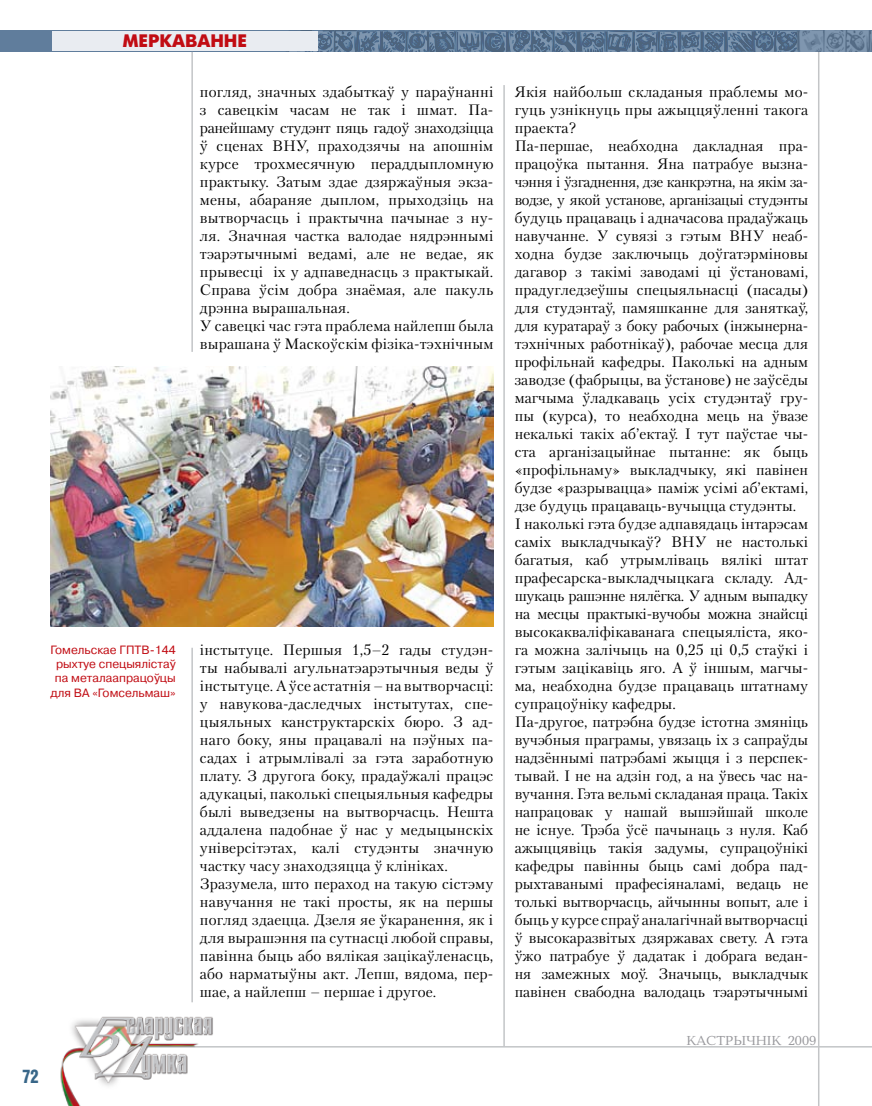
<style>
.page{position:relative;width:872px;height:1106px;background:#fff}
.page>*{position:absolute;margin:0;border:0;box-sizing:border-box;transform-origin:0 0}
.t1{font:18px "Futuris Extra C";color:#c10c13}
.t2{font:700 18px "AG Letterica Cond L";color:#386688;scale:.9 1}
.t3{font:15px/18px "Petersburg C";letter-spacing:.005em;color:#000}
.t4{font:13.5px "Baltica C";color:#97979b}
.t5{font:12px/14.4px "Pragmatica C";color:#c10c13;text-align:center}
</style>
<div class="page">
<hr style="left:818px;top:52px;width:1px;height:1054px;background:#c3c5c7">
<img style="left:285px;top:30px;width:587px;height:1px">
<hr style="left:503px;top:85px;width:2px;height:961px;background:#c3c5c7">
<svg style="left:0;top:31px;width:871px;height:21px;background:#5f7995"></svg>
<div style="left:52px;top:31px;width:266px;height:20px;background:#e9ecf1"></div>
<hr style="left:146px;top:1046px;width:726px;height:1px;background:#c3c5c7">
<img style="left:60px;top:1002px;width:170px;height:104px">
<svg style="left:871px;top:31px;width:1px;height:21px"></svg>
<hr style="left:191px;top:52px;width:2px;height:300px;background:#c3c5c7">
<hr style="left:191px;top:647px;width:2px;height:355px;background:#c3c5c7">
<img style="left:50px;top:367px;width:443px;height:259px">
<p class="t1" style="left:123px;top:31px;width:126px">МЕРКАВАННЕ</p>
<p class="t3" style="left:200px;top:82px;width:295px">погляд, значных здабыткаў у параўнанні з савецкім часам не так і шмат. Па&shy;ранейшаму студэнт пяць гадоў знаходзіцца ў сценах ВНУ, праходзячы на апошнім курсе трохмесячную пераддыпломную практыку. Затым здае дзяржаўныя экза&shy;мены, абараняе дыплом, прыходзіць на вытворчасць і практычна пачынае з ну&shy;ля. Значная частка валодае нядрэннымі тэарэтычнымі ведамі, але не ведае, як прывесці іх у адпаведнасць з практыкай.<br>Справа ўсім добра знаёмая, але пакуль дрэнна вырашальная.<br>У савецкі час гэта праблема найлепш была вырашана ў Маскоўскім фізіка-тэхнічным</p>
<p class="t3" style="left:514px;top:82px;width:295px">Якія найбольш складаныя праблемы мо&shy;гуць узнікнуць пры ажыццяўленні такога праекта?<br>Па-першае, неабходна дакладная пра&shy;працоўка пытання. Яна патрабуе вызна&shy;чэння і ўзгаднення, дзе канкрэтна, на якім за&shy;водзе, у якой установе, арганізацыі студэнты будуць працаваць і адначасова прадаўжаць навучанне. У сувязі з гэтым ВНУ неаб&shy;ходна будзе заключыць доўгатэрміновы дагавор з такімі заводамі ці ўстановамі, прадугледзеўшы спецыяльнасці (пасады) для студэнтаў, памяшканне для заняткаў, для куратараў з боку рабочых (інжынерна&shy;тэхнічных работнікаў), рабочае месца для профільнай кафедры. Паколькі на адным заводзе (фабрыцы, ва ўстанове) не заўсёды магчыма ўладкаваць усіх студэнтаў гру&shy;пы (курса), то неабходна мець на ўвазе некалькі такіх аб’ектаў. І тут паўстае чы&shy;ста арганізацыйнае пытанне: як быць «профільнаму» выкладчыку, які павінен будзе «разрывацца» паміж усімі аб’ектамі, дзе будуць працаваць-вучыцца студэнты.<br>І наколькі гэта будзе адпавядаць інтарэсам саміх выкладчыкаў? ВНУ не настолькі багатыя, каб утрымліваць вялікі штат прафесарска-выкладчыцкага складу. Ад&shy;шукаць рашэнне нялёгка. У адным выпадку на месцы практыкі-вучобы можна знайсці высокакваліфікаванага спецыяліста, яко&shy;га можна залічыць на 0,25 ці 0,5 стаўкі і гэтым зацікавіць яго. А ў іншым, магчы&shy;ма, неабходна будзе працаваць штатнаму супрацоўніку кафедры.<br>Па-другое, патрэбна будзе істотна змяніць вучэбныя праграмы, увязаць іх з сапраўды надзённымі патрэбамі жыцця і з перспек&shy;тывай. І не на адзін год, а на ўвесь час на&shy;вучання. Гэта вельмі складаная праца. Такіх напрацовак у нашай вышэйшай школе не існуе. Трэба ўсё пачынаць з нуля. Каб ажыццявіць такія задумы, супрацоўнікі кафедры павінны быць самі добра пад&shy;рыхтаванымі прафесіяналамі, ведаць не толькі вытворчасць, айчынны вопыт, але і быць у курсе спраў аналагічнай вытворчасці ў высокаразвітых дзяржавах свету. А гэта ўжо патрабуе ў дадатак і добрага ведан&shy;ня замежных моў. Значыць, выкладчык павінен свабодна валодаць тэарэтычнымі</p>
<p class="t3" style="left:200px;top:640px;width:295px">інстытуце. Першыя 1,5–2 гады студэн&shy;ты набывалі агульнатэарэтычныя веды ў інстытуце. А ўсе астатнія – на вытворчасці: у навукова-даследчых інстытутах, спе&shy;цыяльных канструктарскіх бюро. З ад&shy;наго боку, яны працавалі на пэўных па&shy;садах і атрымлівалі за гэта заработную плату. З другога боку, прадаўжалі працэс адукацыі, паколькі спецыяльныя кафедры былі выведзены на вытворчасць. Нешта аддалена падобнае ў нас у медыцынскіх універсітэтах, калі студэнты значную частку часу знаходзяцца ў клініках.<br>Зразумела, што пераход на такую сістэму навучання не такі просты, як на першы погляд здаецца. Дзеля яе ўкаранення, як і для вырашэння па сутнасці любой справы, павінна быць або вялікая зацікаўленасць, або нарматыўны акт. Лепш, вядома, пер&shy;шае, а найлепш – першае і другое.</p>
<p class="t5" style="left:51px;top:642px;width:127px">Гомельскае ГПТВ-144 рыхтуе спецыялістаў па металаапрацоўцы для ВА «Гомсельмаш»</p>
<p class="t2" style="left:23px;top:1065px;width:20px">72</p>
<p class="t4" style="left:686px;top:1033px;width:131px">КАСТРЫЧНІК 2009</p>
</div>
